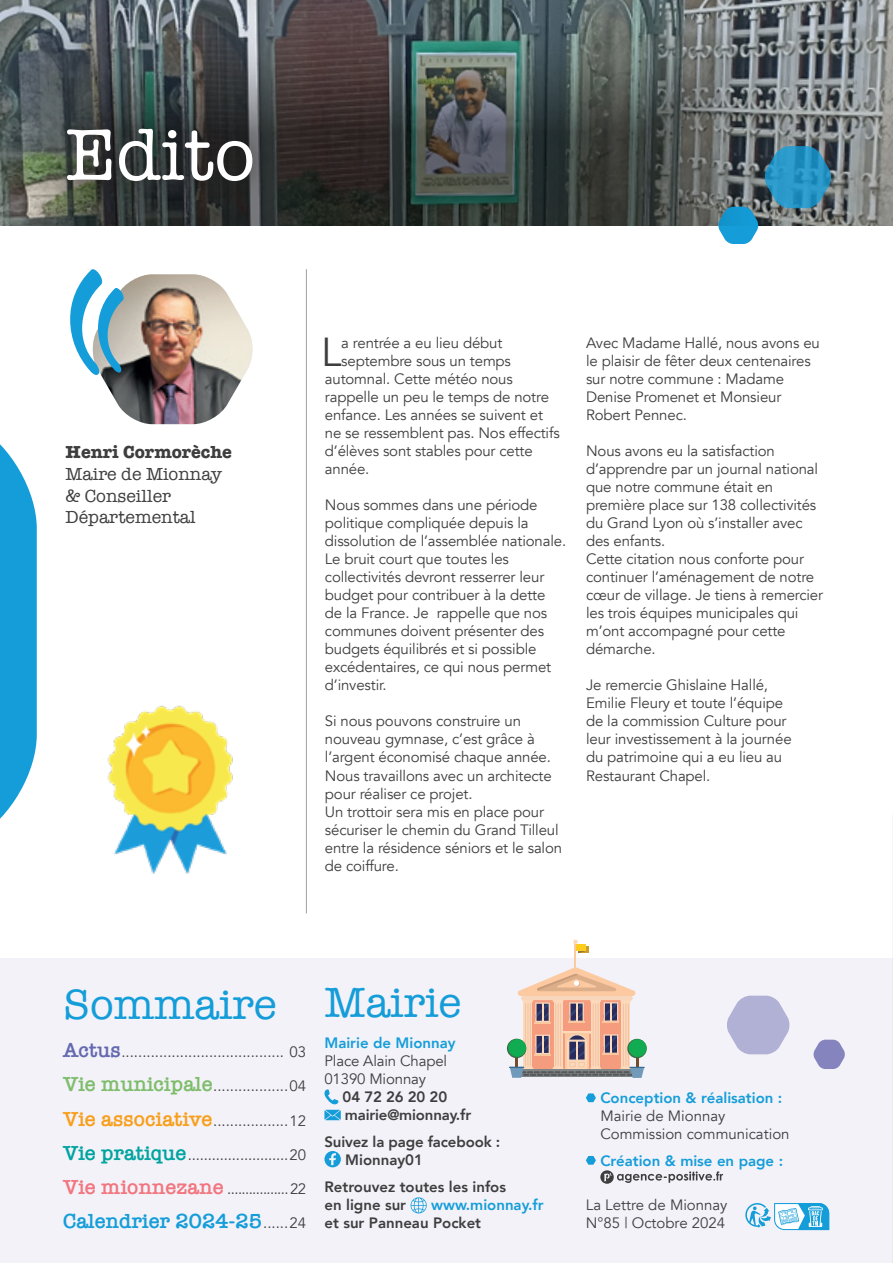
<style>
.page{position:relative;width:893px;height:1263px;background:#fff}
.page>*{position:absolute;margin:0;border:0;box-sizing:border-box;transform-origin:0 0}
.t1{font:75px "American Typewriter";color:#fff}
.t2{font:43.5px "American Typewriter";color:#149dd9}
.t3{font:40.35px "Avenir";color:#3e3e3f}
.t4{font:600 21px "American Typewriter";color:#149dd9}
.t5{font:18px/21.6px "American Typewriter";color:#3e3e3f}
.t6{font:700 18px "American Typewriter";color:#3e3e3f}
.t7{font:15px/18px "Avenir";letter-spacing:-.01em;color:#3e3e3f}
.t8{font:800 15px/18px "Avenir";color:#3e3e3f}
.t9{font:800 15px "Avenir";color:#149dd9}
.s1{font-family:"American Typewriter";font-weight:600;font-size:21px;color:#6469b0}
.s2{font-family:"American Typewriter";font-weight:600;font-size:21px;color:#7ebd6c}
.s3{font-family:"American Typewriter";font-weight:600;font-size:21px;color:#f89f1c}
.s4{font-family:"American Typewriter";font-weight:600;font-size:21px;color:#00a4a0}
.s5{font-family:"American Typewriter";font-weight:600;font-size:21px;color:#f2757f}
.s6{font-family:"Avenir";font-weight:400;font-size:15px;color:#3e3e3f}
</style>
<div class="page">
<div style="left:0;top:958px;width:893px;height:305px;background:#f3f2f8"></div>
<svg style="left:324px;top:1089px;width:15px;height:15px"></svg>
<svg style="left:324px;top:1110px;width:17px;height:10px"></svg>
<svg style="left:324px;top:1151px;width:17px;height:16px"></svg>
<svg style="left:411px;top:1197px;width:16px;height:16px"></svg>
<svg style="left:586px;top:1093px;width:10px;height:9px"></svg>
<svg style="left:586px;top:1156px;width:137px;height:28px"></svg>
<svg style="left:0;top:0;width:893px;height:225px;background:#7e8385"></svg>
<hr style="left:892px;top:4px;width:1px;height:222px;background:#231f20">
<svg style="left:0;top:4px;width:774px;height:222px;background:#4d5453"></svg>
<div style="left:50px;top:110px;width:221px;height:89px;background:#231f20;opacity:.75"></div>
<svg style="left:718px;top:146px;width:114px;height:98px;background:#5d8da2"></svg>
<svg style="left:727px;top:996px;width:63px;height:58px"></svg>
<svg style="left:813px;top:1040px;width:32px;height:29px"></svg>
<hr style="left:306px;top:269px;width:1px;height:644px;background:#9d9fa2">
<img style="left:70px;top:269px;width:183px;height:155px">
<svg style="left:0;top:444px;width:37px;height:375px;background:#38acde"></svg>
<div style="left:629px;top:1039px;width:17px;height:18px;background:#11ab51;border-radius:50%"></div>
<svg style="left:507px;top:1039px;width:19px;height:19px"></svg>
<svg style="left:509px;top:939px;width:136px;height:139px"></svg>
<img style="left:107px;top:705px;width:126px;height:169px">
<svg style="left:745px;top:1203px;width:84px;height:27px"></svg>
<h1 class="t1" style="left:66px;top:97px;width:191px">Edito</h1>
<p class="t6" style="left:66px;top:437px;width:168px">Henri Cormorèche</p>
<p class="t5" style="left:66px;top:463px;width:158px">Maire de Mionnay &amp; Conseiller<br>Départemental</p>
<h3 class="t3" style="left:321px;top:328px;width:22px">L</h3>
<p class="t7" style="left:341px;top:335px;width:163px">a rentrée a eu lieu début</p>
<p class="t7" style="left:341px;top:353px;width:171px">septembre sous un temps</p>
<p class="t7" style="left:325px;top:371px;width:189px">automnal. Cette météo nous</p>
<p class="t7" style="left:325px;top:389px;width:226px">rappelle un peu le temps de notre</p>
<p class="t7" style="left:325px;top:407px;width:220px">enfance. Les années se suivent et</p>
<p class="t7" style="left:325px;top:425px;width:236px">ne se ressemblent pas. Nos effectifs</p>
<p class="t7" style="left:325px;top:443px;width:209px">d’élèves sont stables pour cette</p>
<p class="t7" style="left:325px;top:461px;width:46px">année.</p>
<p class="t7" style="left:325px;top:497px;width:243px">Nous sommes dans une période politique compliquée depuis la dissolution de l’assemblée nationale.<br>Le bruit court que toutes les collectivités devront resserrer leur budget pour contribuer à la dette de la France. Je rappelle que nos communes doivent présenter des budgets équilibrés et si possible excédentaires, ce qui nous permet d’investir.</p>
<p class="t7" style="left:325px;top:713px;width:239px">Si nous pouvons construire un nouveau gymnase, c’est grâce à l’argent économisé chaque année.<br>Nous travaillons avec un architecte pour réaliser ce projet.<br>Un trottoir sera mis en place pour sécuriser le chemin du Grand Tilleul entre la résidence séniors et le salon de coiffure.</p>
<p class="t7" style="left:586px;top:335px;width:235px">Avec Madame Hallé, nous avons eu le plaisir de fêter deux centenaires sur notre commune : Madame<br>Denise Promenet et Monsieur<br>Robert Pennec.</p>
<p class="t7" style="left:586px;top:443px;width:239px">Nous avons eu la satisfaction d’apprendre par un journal national que notre commune était en première place sur 138 collectivités du Grand Lyon où s’installer avec des enfants.<br>Cette citation nous conforte pour continuer l’aménagement de notre cœur de village. Je tiens à remercier les trois équipes municipales qui m’ont accompagné pour cette démarche.</p>
<p class="t7" style="left:586px;top:677px;width:207px">Je remercie Ghislaine Hallé,<br>Emilie Fleury et toute l’équipe de la commission Culture pour leur investissement à la journée du patrimoine qui a eu lieu au<br>Restaurant Chapel.</p>
<h2 class="t2" style="left:63px;top:971px;width:215px">Sommaire</h2>
<p class="t7" style="left:63px;top:1043px;width:244px"><span class="s1">Actus</span>....................................... 03</p>
<p class="t7" style="left:63px;top:1077px;width:245px"><span class="s2">Vie municipale</span>..................04</p>
<p class="t7" style="left:63px;top:1112px;width:244px"><span class="s3">Vie associative</span>..................12</p>
<p class="t7" style="left:63px;top:1146px;width:245px"><span class="s4">Vie pratique</span>.........................20</p>
<p class="t7" style="left:63px;top:1180px;width:244px"><span class="s5">Vie mionnezane</span> .................22</p>
<h3 class="t4" style="left:63px;top:1205px;width:245px">Calendrier 2024-25<span class="s6">......24</span></h3>
<h2 class="t2" style="left:324px;top:970px;width:139px">Mairie</h2>
<p class="t9" style="left:324px;top:1031px;width:133px">Mairie de Mionnay</p>
<p class="t7" style="left:324px;top:1052px;width:124px">Place Alain Chapel<br>01390 Mionnay</p>
<p class="t8" style="left:343px;top:1088px;width:130px">04 72 26 20 20 mairie@mionnay.fr</p>
<p class="t8" style="left:345px;top:1133px;width:157px;text-indent:-21px">Suivez la page facebook :<br>Mionnay01</p>
<p class="t8" style="left:324px;top:1178px;width:183px">Retrouvez toutes les infos en ligne sur</p>
<p class="t9" style="left:431px;top:1193px;width:114px">www.mionnay.fr</p>
<p class="t8" style="left:324px;top:1214px;width:158px">et sur Panneau Pocket</p>
<p class="t9" style="left:600px;top:1086px;width:183px">Conception &amp; réalisation :</p>
<p class="t7" style="left:600px;top:1107px;width:191px">Mairie de Mionnay<br>Commission communication</p>
<p class="t9" style="left:600px;top:1149px;width:184px">Création &amp; mise en page :</p>
<p class="t7" style="left:586px;top:1196px;width:143px">La Lettre de Mionnay<br>N°85 | Octobre 2024</p>
</div>
